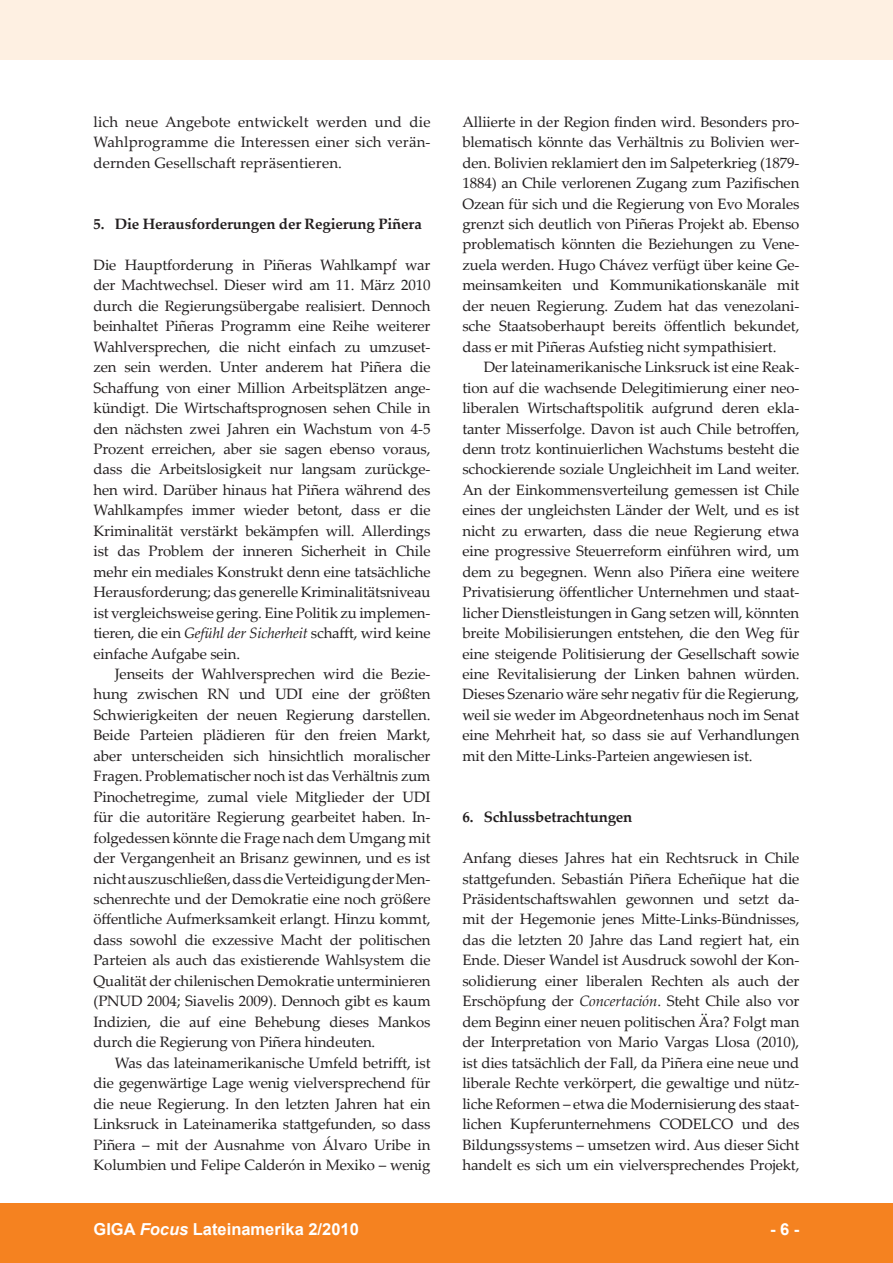
<style>
.page{position:relative;width:893px;height:1263px;background:#fff}
.page>*{position:absolute;margin:0;border:0;box-sizing:border-box;transform-origin:0 0}
.t1{font:700 16.5px "Arial";color:#fff}
.foc__text_fliesstext{font:15px/20.4px "Palatino Linotype";letter-spacing:-.01em;color:#231f20;text-align:justify}
.foc__text_1__absatz{font:15px/20.4px "Palatino Linotype";letter-spacing:-.01em;color:#231f20;text-align:justify}
.foc__text_ueberschri{font:700 15px "Palatino Linotype";letter-spacing:-.01em;color:#231f20}
.s1{font-style:italic}
</style>
<div class="page">
<div style="left:0;top:1203px;width:893px;height:60px;background:#f58220"></div>
<div style="left:0;top:0;width:893px;height:60px;background:#fef0e2"></div>
<p class="foc__text_1__absatz" style="left:94px;top:111px;width:338px">lich neue Angebote entwickelt werden und die Wahlprogramme die Interessen einer sich verän&shy;dernden Gesellschaft repräsentieren.</p>
<p class="foc__text_ueberschri" style="left:94px;top:213px;width:330px">5. Die Herausforderungen der Regierung Piñera</p>
<p class="foc__text_1__absatz" style="left:94px;top:254px;width:339px">Die Hauptforderung in Piñeras Wahlkampf war der Machtwechsel. Dieser wird am 11. März 2010 durch die Regierungsübergabe realisiert. Dennoch beinhaltet Piñeras Programm eine Reihe weiterer Wahlversprechen, die nicht einfach zu umzuset&shy;zen sein werden. Unter anderem hat Piñera die Schaffung von einer Million Arbeitsplätzen ange&shy;kündigt. Die Wirtschaftsprognosen sehen Chile in den nächsten zwei Jahren ein Wachstum von 4-5<br>Prozent erreichen, aber sie sagen ebenso voraus, dass die Arbeitslosigkeit nur langsam zurückge&shy;hen wird. Darüber hinaus hat Piñera während des Wahlkampfes immer wieder betont, dass er die Kriminalität verstärkt bekämpfen will. Allerdings ist das Problem der inneren Sicherheit in Chile mehr ein mediales Konstrukt denn eine tatsächliche Herausforderung; das generelle Kriminalitätsniveau ist vergleichsweise gering. Eine Politik zu implemen&shy;tieren, die ein <span class="s1">Gefühl der Sicherheit</span> schafft, wird keine einfache Aufgabe sein.</p>
<p class="foc__text_fliesstext" style="left:94px;top:663px;width:339px;text-indent:21px">Jenseits der Wahlversprechen wird die Bezie&shy;hung zwischen RN und UDI eine der größten Schwie-rigkeiten der neuen Re-gierung darstellen.<br>Beide Par-teien plädieren für den freien Markt, aber un-terscheiden sich hinsichtlich moralischer Fragen. Problematischer noch ist das Verhältnis zum Pinochetregime, zumal viele Mitglieder der UDI für die autoritäre Regierung gearbeitet haben. In&shy;folgedessen könnte die Frage nach dem Umgang mit der Ver-gangenheit an Brisanz gewinnen, und es ist nicht auszuschließen, dass die Ver-teidigung der Men&shy;schenrechte und der De-mokratie eine noch größere öffentliche Aufmerksamkeit erlangt. Hinzu kommt, dass sowohl die exzessive Macht der politischen Parteien als auch das existierende Wahlsystem die Qualität der chilenischen De-mo-kratie unterminieren (PNUD 2004; Siavelis 2009). Dennoch gibt es kaum Indizien, die auf eine Behebung dieses Mankos durch die Regierung von Piñera hindeuten.</p>
<p class="foc__text_fliesstext" style="left:94px;top:1052px;width:338px;text-indent:21px">Was das lateinamerikanische Umfeld betrifft, ist die gegenwärtige Lage wenig vielversprechend für die neue Regierung. In den letzten Jahren hat ein Linksruck in Lateinamerika stattgefunden, so dass Piñera – mit der Ausnahme von Álvaro Uribe in Kolumbien und Felipe Calderón in Mexiko – wenig</p>
<p class="foc__text_fliesstext" style="left:462px;top:111px;width:338px">Alliierte in der Region finden wird. Besonders pro&shy;blematisch könnte das Verhältnis zu Bolivien wer&shy;den. Bolivien reklamiert den im Salpeterkrieg (1879- 1884) an Chile verlorenen Zugang zum Pazifischen Ozean für sich und die Regierung von Evo Morales grenzt sich deutlich von Piñeras Projekt ab. Ebenso problematisch könnten die Beziehungen zu Vene&shy;zuela werden. Hugo Chávez verfügt über keine Ge&shy;mein-samkeiten und Kommunikationskanäle mit der neuen Regierung. Zudem hat das venezolani&shy;sche Staatsoberhaupt bereits öffentlich bekundet, dass er mit Piñeras Aufstieg nicht sympathisiert.</p>
<p class="foc__text_fliesstext" style="left:462px;top:356px;width:339px;text-indent:21px">Der lateinamerikanische Linksruck ist eine Reak&shy;tion auf die wachsende Delegitimierung einer neo&shy;liberalen Wirtschaftspolitik aufgrund deren ekla&shy;tanter Misserfolge. Davon ist auch Chile betroffen, denn trotz kontinuierlichen Wachstums besteht die schockierende soziale Ungleichheit im Land weiter.<br>An der Einkommensverteilung gemessen ist Chile eines der ungleichsten Länder der Welt, und es ist nicht zu erwarten, dass die neue Regierung etwa eine progressive Steuerreform einführen wird, um dem zu begegnen. Wenn also Piñera eine weitere Privatisierung öffentlicher Unternehmen und staat&shy;licher Dienstleistungen in Gang setzen will, könnten breite Mobilisierungen entstehen, die den Weg für eine steigende Politisierung der Gesellschaft sowie eine Revitalisierung der Linken bahnen würden.<br>Dieses Szenario wäre sehr negativ für die Regierung, weil sie weder im Abgeordnetenhaus noch im Senat eine Mehrheit hat, so dass sie auf Verhandlungen mit den Mitte-Links-Parteien angewiesen ist.</p>
<p class="foc__text_ueberschri" style="left:462px;top:806px;width:172px">6. Schlussbetrachtungen</p>
<p class="foc__text_1__absatz" style="left:462px;top:847px;width:339px">Anfang dieses Jahres hat ein Rechtsruck in Chile stattgefunden. Sebastián Piñera Echeñique hat die Präsidentschaftswahlen gewonnen und setzt da&shy;mit der Hegemonie jenes Mitte-Links-Bündnisses, das die letzten 20 Jahre das Land regiert hat, ein Ende. Dieser Wandel ist Ausdruck sowohl der Kon&shy;solidierung einer liberalen Rechten als auch der Erschöpfung der <span class="s1">Concertación</span>. Steht Chile also vor dem Beginn einer neuen politischen Ära? Folgt man der Interpretation von Mario Vargas Llosa (2010), ist dies tatsächlich der Fall, da Piñera eine neue und liberale Rechte verkörpert, die gewaltige und nütz&shy;liche Reformen – etwa die Modernisierung des staat&shy;lichen Kupferunternehmens CODELCO und des Bildungssystems – umsetzen wird. Aus dieser Sicht handelt es sich um ein vielversprechendes Projekt,</p>
<p class="t1" style="left:94px;top:1218px;width:267px">GIGA <span class="s1">Focus</span> Lateinamerika 2/2010</p>
<p class="t1" style="left:770px;top:1219px;width:31px">- -</p>
</div>
